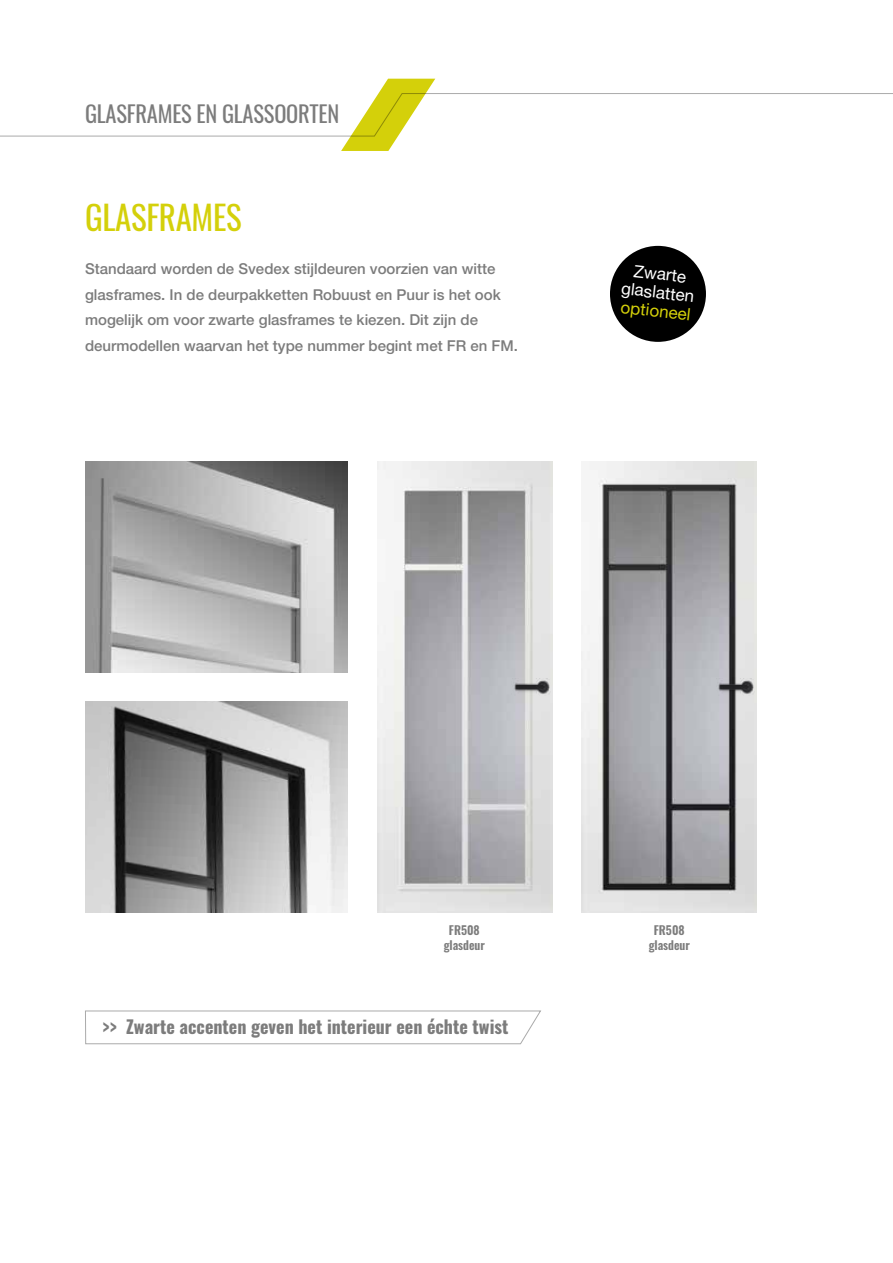
<style>
.page{position:relative;width:893px;height:1263px;background:#fff}
.page>*{position:absolute;margin:0;border:0;box-sizing:border-box;transform-origin:0 0}
.t1{font:33px "Oswald";letter-spacing:-.01em;color:#d4d00a}
.t2{font:22.5px "Oswald";letter-spacing:-.01em;color:#7c7c7c}
.t3{font:700 18px "Oswald";color:#7c7c7c}
.t4{font:16.95px/18.6px "Helvetica Neue LT Std";color:#fff;text-align:center}
.t5{font:16.95px "Helvetica Neue LT Std";color:#d4d00a}
.t6{font:500 15px/25.5px "Helvetica Neue LT Std";color:#7c7c7c}
.t7{font:600 12px/15px "Oswald";color:#7c7c7c;text-align:center}
</style>
<div class="page">
<svg style="left:0;top:79px;width:893px;height:72px"></svg>
<img style="left:85px;top:461px;width:263px;height:211px">
<img style="left:85px;top:701px;width:263px;height:211px">
<img style="left:377px;top:461px;width:175px;height:451px">
<img style="left:581px;top:461px;width:176px;height:451px">
<img style="left:512px;top:678px;width:38px;height:20px">
<img style="left:716px;top:678px;width:39px;height:20px">
<div style="left:610px;top:246px;width:96px;height:96px;background:#000;border-radius:50%"></div>
<svg style="left:85px;top:1010px;width:456px;height:34px"></svg>
<h2 class="t2" style="left:85px;top:93px;width:256px">GLASFRAMES EN GLASSOORTEN</h2>
<h1 class="t1" style="left:85px;top:188px;width:158px">GLASFRAMES</h1>
<p class="t6" style="left:85px;top:256px;width:434px">Standaard worden de Svedex stijldeuren voorzien van witte glasframes. In de deurpakketten Robuust en Puur is het ook mogelijk om voor zwarte glasframes te kiezen. Dit zijn de deurmodellen waarvan het type nummer begint met FR en FM.</p>
<p class="t4" style="left:625px;top:260px;width:75px;rotate:7deg">Zwarte glaslatten</p>
<p class="t5" style="left:622px;top:296px;width:72px;rotate:7deg">optioneel</p>
<p class="t7" style="left:444px;top:923px;width:43px">FR508 glasdeur</p>
<p class="t7" style="left:649px;top:923px;width:43px">FR508 glasdeur</p>
<p class="t3" style="left:103px;top:1017px;width:407px">&gt;&gt; Zwarte accenten geven het interieur een échte twist</p>
</div>
